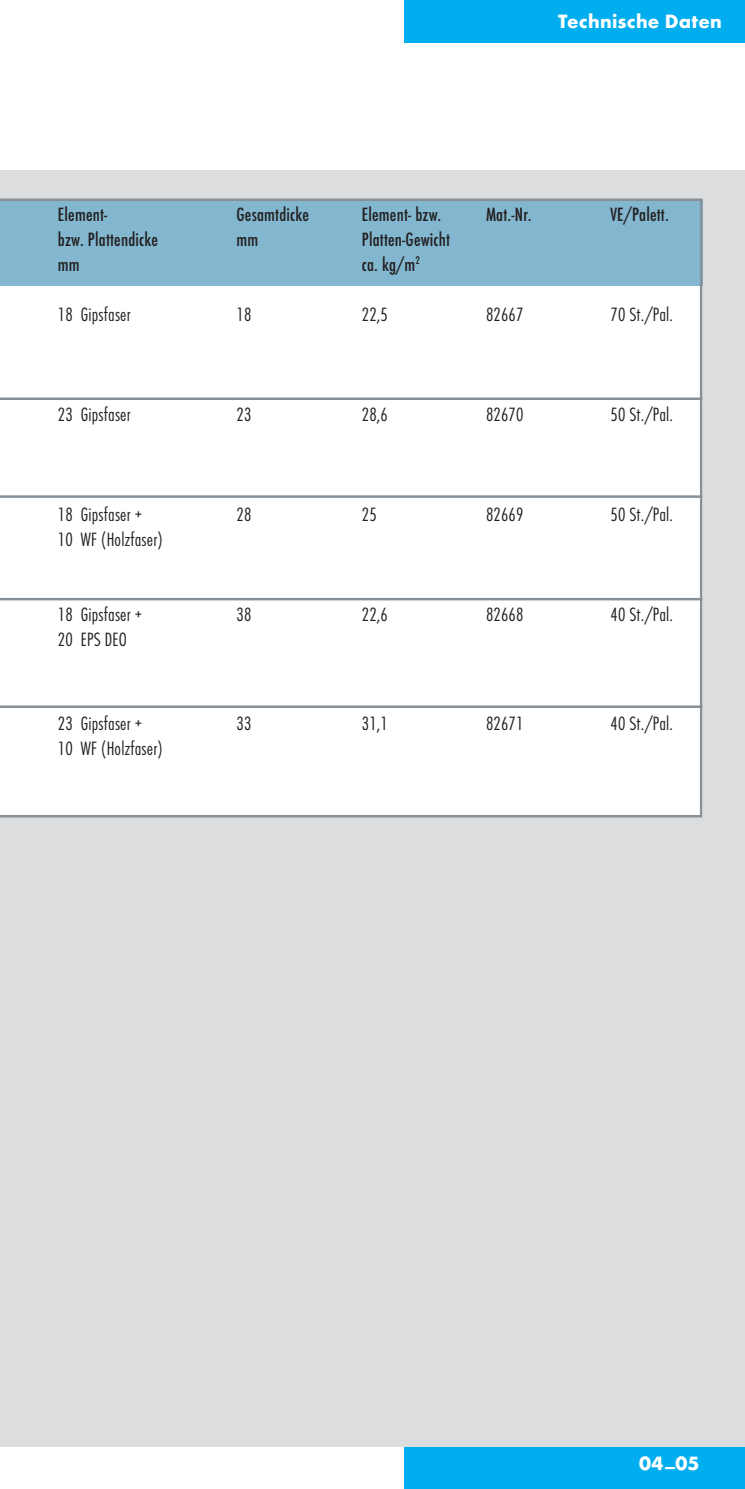
<style>
.page{position:relative;width:745px;height:1489px;background:#fff}
.page>*{position:absolute;margin:0;border:0;box-sizing:border-box;transform-origin:0 0}
.t1{font:300 20px/25px "Futura Con";letter-spacing:.01em;color:#231f20}
.t2{font:500 20px/25px "Futura Con";letter-spacing:.01em;color:#231f20}
.t3{font:700 20px "Futura";letter-spacing:.01em;color:#fff}
</style>
<div class="page">
<div style="left:404px;top:1446px;width:340px;height:42px;background:#00aeef"></div>
<div style="left:404px;top:0;width:340px;height:43px;background:#00aeef"></div>
<div style="left:0;top:170px;width:744px;height:1276px;background:#dcdddf"></div>
<svg style="left:0;top:198px;width:703px;height:620px;background:#eaf2f5"></svg>
<p class="t2" style="left:58px;top:203px;width:101px">Element-<br>bzw. Plattendicke mm</p>
<p class="t1" style="left:58px;top:302px;width:74px">18 Gipsfaser</p>
<p class="t1" style="left:58px;top:402px;width:74px">23 Gipsfaser</p>
<p class="t1" style="left:58px;top:502px;width:106px">18 Gipsfaser +<br>10 WF (Holzfaser)</p>
<p class="t1" style="left:58px;top:602px;width:86px">18 Gipsfaser +<br>20 EPS DEO</p>
<p class="t1" style="left:58px;top:711px;width:106px">23 Gipsfaser +<br>10 WF (Holzfaser)</p>
<p class="t3" style="left:558px;top:13px;width:165px">Technische Daten</p>
<p class="t2" style="left:236px;top:203px;width:74px">Gesamtdicke mm</p>
<p class="t1" style="left:236px;top:302px;width:16px">18</p>
<p class="t2" style="left:361px;top:203px;width:90px">Element- bzw.<br>Platten-Gewicht ca. kg/m<sup>2</sup></p>
<p class="t1" style="left:361px;top:302px;width:28px">22,5</p>
<p class="t2" style="left:485px;top:203px;width:47px">Mat.-Nr.</p>
<p class="t1" style="left:485px;top:302px;width:39px">82667</p>
<p class="t2" style="left:610px;top:203px;width:60px">VE/Palett.</p>
<p class="t1" style="left:610px;top:302px;width:64px">70 St./Pal.</p>
<p class="t1" style="left:236px;top:402px;width:16px">23</p>
<p class="t1" style="left:361px;top:402px;width:28px">28,6</p>
<p class="t1" style="left:485px;top:402px;width:39px">82670</p>
<p class="t1" style="left:610px;top:402px;width:64px">50 St./Pal.</p>
<p class="t1" style="left:236px;top:502px;width:16px">28</p>
<p class="t1" style="left:361px;top:502px;width:16px">25</p>
<p class="t1" style="left:485px;top:502px;width:39px">82669</p>
<p class="t1" style="left:610px;top:502px;width:64px">50 St./Pal.</p>
<p class="t1" style="left:236px;top:602px;width:16px">38</p>
<p class="t1" style="left:361px;top:602px;width:28px">22,6</p>
<p class="t1" style="left:485px;top:602px;width:39px">82668</p>
<p class="t1" style="left:610px;top:602px;width:64px">40 St./Pal.</p>
<p class="t1" style="left:236px;top:711px;width:16px">33</p>
<p class="t1" style="left:361px;top:711px;width:28px">31,1</p>
<p class="t1" style="left:485px;top:711px;width:39px">82671</p>
<p class="t1" style="left:610px;top:711px;width:64px">40 St./Pal.</p>
<p class="t3" style="left:638px;top:1454px;width:62px">04_05</p>
</div>
